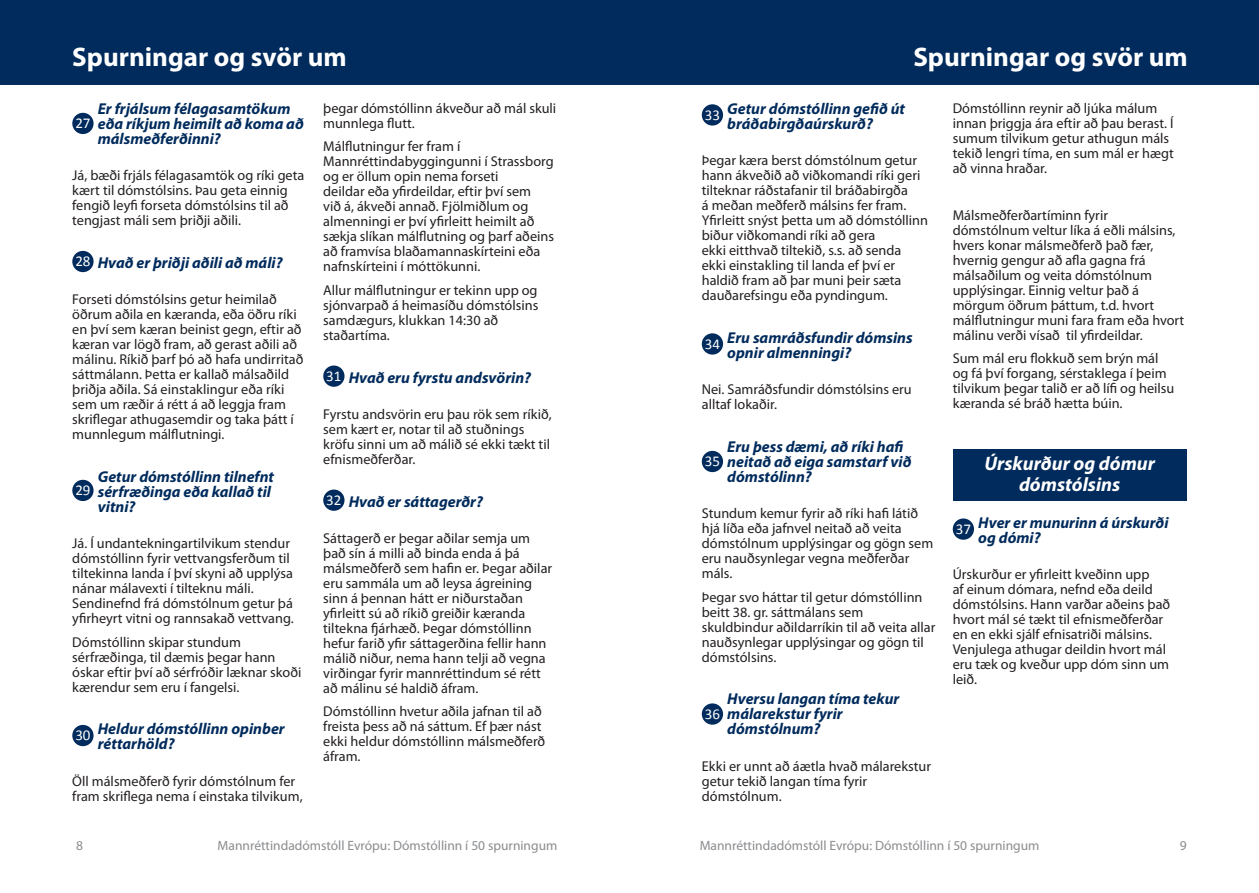
<style>
.page{position:relative;width:1259px;height:893px;background:#fff}
.page>*{position:absolute;margin:0;border:0;box-sizing:border-box;transform-origin:0 0}
.t1{font:700 27px "Myriad Pro";color:#fff}
.t2{font:italic 700 19.5px/21px "Myriad Pro";color:#fff;text-align:center}
.FAQ_-_Question{font:italic 700 15.75px/15px "Myriad Pro";color:#002b5c}
.t3{font:15px "Calibri";color:#fff}
.FAQ_-_Texte{font:14.25px/15px "Myriad Pro";color:#231f20}
.t4{font:13.5px "Myriad Pro";color:#8a8c8f}
</style>
<div class="page">
<div style="left:0;top:0;width:1259px;height:85px;background:#002b5c"></div>
<div style="left:72px;top:113px;width:22px;height:21px;background:#002b5c;border-radius:50%"></div>
<div style="left:72px;top:251px;width:22px;height:21px;background:#002b5c;border-radius:50%"></div>
<div style="left:72px;top:480px;width:22px;height:21px;background:#002b5c;border-radius:50%"></div>
<div style="left:72px;top:725px;width:22px;height:21px;background:#002b5c;border-radius:50%"></div>
<div style="left:323px;top:365px;width:21px;height:22px;background:#002b5c;border-radius:50%"></div>
<div style="left:323px;top:490px;width:21px;height:21px;background:#002b5c;border-radius:50%"></div>
<div style="left:702px;top:104px;width:21px;height:22px;background:#002b5c;border-radius:50%"></div>
<div style="left:702px;top:333px;width:21px;height:22px;background:#002b5c;border-radius:50%"></div>
<div style="left:702px;top:451px;width:21px;height:21px;background:#002b5c;border-radius:50%"></div>
<div style="left:702px;top:703px;width:21px;height:22px;background:#002b5c;border-radius:50%"></div>
<div style="left:952px;top:449px;width:234px;height:51px;background:#002b5c"></div>
<div style="left:952px;top:518px;width:22px;height:22px;background:#002b5c;border-radius:50%"></div>
<h1 class="t1" style="left:72px;top:39px;width:276px">Spurningar og svör um</h1>
<h1 class="t1" style="left:913px;top:39px;width:276px">Spurningar og svör um</h1>
<p class="FAQ_-_Question" style="left:98px;top:101px;width:207px">Er frjálsum félagasamtökum eða ríkjum heimilt að koma að málsmeðferðinni?</p>
<p class="FAQ_-_Texte" style="left:72px;top:168px;width:233px">Já, bæði frjáls félagasamtök og ríki geta kært til dómstólsins. Þau geta einnig fengið leyfi forseta dómstólsins til að tengjast máli sem þriðji aðili.</p>
<p class="t3" style="left:75px;top:252px;width:17px">28</p>
<p class="FAQ_-_Question" style="left:98px;top:255px;width:186px">Hvað er þriðji aðili að máli?</p>
<p class="FAQ_-_Texte" style="left:72px;top:292px;width:233px">Forseti dómstólsins getur heimilað öðrum aðila en kæranda, eða öðru ríki en því sem kæran beinist gegn, eftir að kæran var lögð fram, að gerast aðili að málinu. Ríkið þarf þó að hafa undirritað sáttmálann. Þetta er kallað málsaðild þriðja aðila. Sá einstaklingur eða ríki sem um ræðir á rétt á að leggja fram skriflegar athugasemdir og taka þátt í munnlegum málflutningi.</p>
<p class="t3" style="left:75px;top:114px;width:17px">27</p>
<p class="FAQ_-_Question" style="left:98px;top:469px;width:178px">Getur dómstóllinn tilnefnt sérfræðinga eða kallað til vitni?</p>
<p class="FAQ_-_Texte" style="left:72px;top:536px;width:223px">Já. Í undantekningartilvikum stendur dómstóllinn fyrir vettvangsferðum til tiltekinna landa í því skyni að upplýsa nánar málavexti í tilteknu máli.<br>Sendinefnd frá dómstólnum getur þá yfirheyrt vitni og rannsakað vettvang.</p>
<p class="FAQ_-_Texte" style="left:72px;top:634px;width:231px">Dómstóllinn skipar stundum sérfræðinga, til dæmis þegar hann óskar eftir því að sérfróðir læknar skoði kærendur sem eru í fangelsi.</p>
<p class="t3" style="left:75px;top:726px;width:17px">30</p>
<p class="FAQ_-_Question" style="left:98px;top:721px;width:188px">Heldur dómstóllinn opinber réttarhöld?</p>
<p class="FAQ_-_Texte" style="left:72px;top:773px;width:232px">Öll málsmeðferð fyrir dómstólnum fer fram skriflega nema í einstaka tilvikum,</p>
<p class="t3" style="left:75px;top:481px;width:17px">29</p>
<p class="FAQ_-_Texte" style="left:323px;top:100px;width:235px">þegar dómstóllinn ákveður að mál skuli munnlega flutt.</p>
<p class="FAQ_-_Texte" style="left:323px;top:139px;width:232px">Málflutningur fer fram í Mannréttindabyggingunni í Strassborg og er öllum opin nema forseti<br>deildar eða yfirdeildar, eftir því sem<br>við á, ákveði annað. Fjölmiðlum og almenningi er því yfirleitt heimilt að sækja slíkan málflutning og þarf aðeins að framvísa blaðamannaskírteini eða nafnskírteini í móttökunni.</p>
<p class="FAQ_-_Texte" style="left:323px;top:282px;width:217px">Allur málflutningur er tekinn upp og sjónvarpað á heimasíðu dómstólsins samdægurs, klukkan 14:30 að staðartíma.</p>
<p class="t3" style="left:326px;top:366px;width:17px">31</p>
<p class="FAQ_-_Question" style="left:349px;top:369px;width:184px">Hvað eru fyrstu andsvörin?</p>
<p class="FAQ_-_Texte" style="left:323px;top:406px;width:230px">Fyrstu andsvörin eru þau rök sem ríkið, sem kært er, notar til að stuðnings kröfu sinni um að málið sé ekki tækt til efnismeðferðar.</p>
<p class="t3" style="left:326px;top:491px;width:17px">32</p>
<p class="FAQ_-_Question" style="left:349px;top:493px;width:136px">Hvað er sáttagerðr?</p>
<p class="FAQ_-_Texte" style="left:323px;top:530px;width:230px">Sáttagerð er þegar aðilar semja um það sín á milli að binda enda á þá málsmeðferð sem hafin er. Þegar aðilar eru sammála um að leysa ágreining sinn á þennan hátt er niðurstaðan yfirleitt sú að ríkið greiðir kæranda tiltekna fjárhæð. Þegar dómstóllinn hefur farið yfir sáttagerðina fellir hann málið niður, nema hann telji að vegna virðingar fyrir mannréttindum sé rétt að málinu sé haldið áfram.</p>
<p class="FAQ_-_Texte" style="left:323px;top:704px;width:224px">Dómstóllinn hvetur aðila jafnan til að freista þess að ná sáttum. Ef þær nást ekki heldur dómstóllinn málsmeðferð áfram.</p>
<p class="t3" style="left:705px;top:105px;width:17px">33</p>
<p class="FAQ_-_Question" style="left:727px;top:101px;width:179px">Getur dómstóllinn gefið út bráðabirgðaúrskurð?</p>
<p class="FAQ_-_Texte" style="left:702px;top:153px;width:228px">Þegar kæra berst dómstólnum getur hann ákveðið að viðkomandi ríki geri tilteknar ráðstafanir til bráðabirgða<br>á meðan meðferð málsins fer fram.<br>Yfirleitt snýst þetta um að dómstóllinn biður viðkomandi ríki að gera<br>ekki eitthvað tiltekið, s.s. að senda ekki einstakling til landa ef því er haldið fram að þar muni þeir sæta dauðarefsingu eða pyndingum.</p>
<p class="t3" style="left:705px;top:334px;width:17px">34</p>
<p class="FAQ_-_Question" style="left:727px;top:330px;width:187px">Eru samráðsfundir dómsins opnir almenningi?</p>
<p class="FAQ_-_Texte" style="left:702px;top:382px;width:211px">Nei. Samráðsfundir dómstólsins eru alltaf lokaðir.</p>
<p class="FAQ_-_Question" style="left:727px;top:439px;width:186px">Eru þess dæmi, að ríki hafi neitað að eiga samstarf við dómstólinn?</p>
<p class="FAQ_-_Texte" style="left:702px;top:506px;width:233px">Stundum kemur fyrir að ríki hafi látið hjá líða eða jafnvel neitað að veita dómstólnum upplýsingar og gögn sem eru nauðsynlegar vegna meðferðar máls.</p>
<p class="FAQ_-_Texte" style="left:702px;top:589px;width:235px">Þegar svo háttar til getur dómstóllinn beitt 38. gr. sáttmálans sem skuldbindur aðildarríkin til að veita allar nauðsynlegar upplýsingar og gögn til dómstólsins.</p>
<p class="t3" style="left:705px;top:452px;width:17px">35</p>
<p class="FAQ_-_Question" style="left:727px;top:691px;width:174px">Hversu langan tíma tekur málarekstur fyrir dómstólnum?</p>
<p class="FAQ_-_Texte" style="left:702px;top:758px;width:231px">Ekki er unnt að áætla hvað málarekstur getur tekið langan tíma fyrir dómstólnum.</p>
<p class="t3" style="left:705px;top:704px;width:17px">36</p>
<p class="FAQ_-_Texte" style="left:952px;top:100px;width:222px">Dómstóllinn reynir að ljúka málum innan þriggja ára eftir að þau berast. Í sumum tilvikum getur athugun máls tekið lengri tíma, en sum mál er hægt að vinna hraðar.</p>
<p class="FAQ_-_Texte" style="left:952px;top:207px;width:233px">Málsmeðferðartíminn fyrir dómstólnum veltur líka á eðli málsins, hvers konar málsmeðferð það fær, hvernig gengur að afla gagna frá málsaðilum og veita dómstólnum upplýsingar. Einnig veltur það á mörgum öðrum þáttum, t.d. hvort málflutningur muni fara fram eða hvort málinu verði vísað til yfirdeildar.</p>
<p class="FAQ_-_Texte" style="left:952px;top:351px;width:223px">Sum mál eru flokkuð sem brýn mál og fá því forgang, sérstaklega í þeim tilvikum þegar talið er að lífi og heilsu kæranda sé bráð hætta búin.</p>
<p class="t2" style="left:984px;top:453px;width:172px">Úrskurður og dómur dómstólsins</p>
<p class="t3" style="left:955px;top:519px;width:17px">37</p>
<p class="FAQ_-_Question" style="left:978px;top:515px;width:192px">Hver er munurinn á úrskurði og dómi?</p>
<p class="FAQ_-_Texte" style="left:952px;top:567px;width:219px">Úrskurður er yfirleitt kveðinn upp<br>af einum dómara, nefnd eða deild dómstólsins. Hann varðar aðeins það hvort mál sé tækt til efnismeðferðar en en ekki sjálf efnisatriði málsins.<br>Venjulega athugar deildin hvort mál eru tæk og kveður upp dóm sinn um leið.</p>
<p class="t4" style="left:76px;top:837px;width:8px">8</p>
<p class="t4" style="left:218px;top:837px;width:341px">Mannréttindadómstóll Evrópu: Dómstóllinn í 50 spurningum</p>
<p class="t4" style="left:699px;top:837px;width:341px">Mannréttindadómstóll Evrópu: Dómstóllinn í 50 spurningum</p>
<p class="t4" style="left:1179px;top:837px;width:8px">9</p>
</div>
